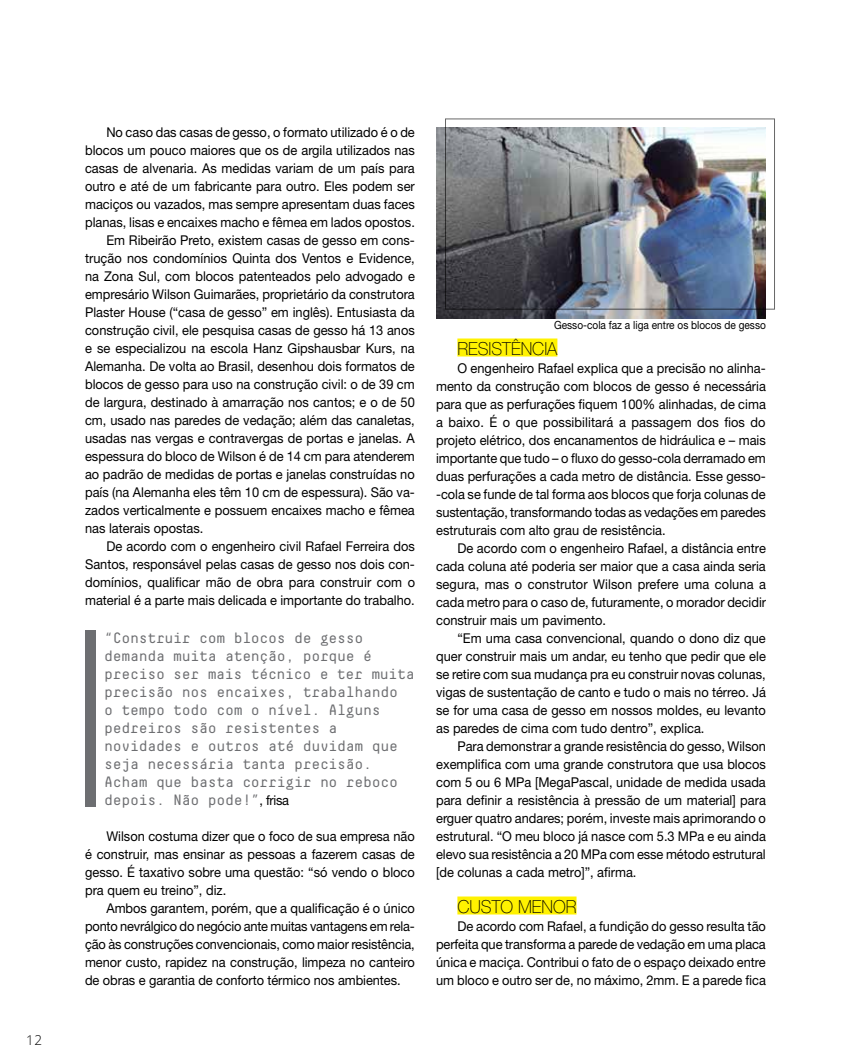
<style>
.page{position:relative;width:851px;height:1063px;background:#fff}
.page>*{position:absolute;margin:0;border:0;box-sizing:border-box;transform-origin:0 0}
.t1{font:100 18px "Helvetica Neue LT Std";color:#000;scale:.95 1}
.t2{font:15px/18px "Decima Mono Pro";letter-spacing:-.025em;color:#6d6e71}
.t3{font:13.5px/18px "Helvetica Neue LT Std";color:#000;text-align:justify;scale:.95 1}
.t4{font:300 13.5px "Open Sans";color:#000}
.t5{font:11.25px "Helvetica Neue LT Std";color:#000;scale:.9 1}
.s1{font-family:"Helvetica Neue LT Std";font-size:13.5px;color:#000}
</style>
<div class="page">
<img style="left:436px;top:128px;width:329px;height:190px">
<div style="left:457px;top:339px;width:100px;height:18px;background:#fff200"></div>
<div style="left:457px;top:897px;width:119px;height:18px;background:#fff200"></div>
<div style="left:85px;top:630px;width:11px;height:177px;background:#6d6e71"></div>
<div style="left:445px;top:119px;width:329px;height:191px;border:1px solid #000"></div>
<p class="t4" style="left:26px;top:1031px;width:18px">12</p>
<p class="t3" style="left:106px;top:123px;width:326px">No caso das casas de gesso, o formato utilizado é o de</p>
<p class="t3" style="left:85px;top:141px;width:348px">blocos um pouco maiores que os de argila utilizados nas</p>
<p class="t3" style="left:85px;top:159px;width:348px">casas de alvenaria. As medidas variam de um país para</p>
<p class="t3" style="left:85px;top:177px;width:348px">outro e até de um fabricante para outro. Eles podem ser</p>
<p class="t3" style="left:85px;top:195px;width:348px">maciços ou vazados, mas sempre apresentam duas faces</p>
<p class="t3" style="left:85px;top:213px;width:348px">planas, lisas e encaixes macho e fêmea em lados opostos.</p>
<p class="t3" style="left:106px;top:231px;width:326px">Em Ribeirão Preto, existem casas de gesso em cons-</p>
<p class="t3" style="left:85px;top:249px;width:348px">trução nos condomínios Quinta dos Ventos e Evidence,</p>
<p class="t3" style="left:85px;top:267px;width:348px">na Zona Sul, com blocos patenteados pelo advogado e</p>
<p class="t3" style="left:85px;top:285px;width:348px">empresário Wilson Guimarães, proprietário da construtora</p>
<p class="t3" style="left:85px;top:303px;width:348px">Plaster House (“casa de gesso” em inglês). Entusiasta da</p>
<p class="t3" style="left:85px;top:321px;width:348px">construção civil, ele pesquisa casas de gesso há 13 anos</p>
<p class="t3" style="left:85px;top:339px;width:348px">e se especializou na escola Hanz Gipshausbar Kurs, na</p>
<p class="t3" style="left:85px;top:357px;width:348px">Alemanha. De volta ao Brasil, desenhou dois formatos de</p>
<p class="t3" style="left:85px;top:375px;width:348px">blocos de gesso para uso na construção civil: o de 39 cm</p>
<p class="t3" style="left:85px;top:393px;width:348px">de largura, destinado à amarração nos cantos; e o de 50</p>
<p class="t3" style="left:85px;top:411px;width:348px">cm, usado nas paredes de vedação; além das canaletas,</p>
<p class="t3" style="left:85px;top:429px;width:348px">usadas nas vergas e contravergas de portas e janelas. A</p>
<p class="t3" style="left:85px;top:447px;width:348px">espessura do bloco de Wilson é de 14 cm para atenderem</p>
<p class="t3" style="left:85px;top:465px;width:348px">ao padrão de medidas de portas e janelas construídas no</p>
<p class="t3" style="left:85px;top:483px;width:348px">país (na Alemanha eles têm 10 cm de espessura). São va-</p>
<p class="t3" style="left:85px;top:501px;width:348px">zados verticalmente e possuem encaixes macho e fêmea</p>
<p class="t3" style="left:85px;top:519px;width:126px">nas laterais opostas.</p>
<p class="t3" style="left:106px;top:537px;width:326px">De acordo com o engenheiro civil Rafael Ferreira dos</p>
<p class="t3" style="left:85px;top:555px;width:348px">Santos, responsável pelas casas de gesso nos dois con-</p>
<p class="t3" style="left:85px;top:573px;width:349px">domínios, qualificar mão de obra para construir com o</p>
<p class="t3" style="left:85px;top:591px;width:348px">material é a parte mais delicada e importante do trabalho.</p>
<p class="t2" style="left:104px;top:629px;width:312px">“Construir com blocos de gesso demanda muita atenção, porque é preciso ser mais técnico e ter muita precisão nos encaixes, trabalhando<br>o tempo todo com o nível. Alguns pedreiros são resistentes a novidades e outros até duvidam que seja necessária tanta precisão.<br>Acham que basta corrigir no reboco depois. Não pode!”<span class="s1">, frisa</span></p>
<p class="t3" style="left:85px;top:827px;width:348px;text-indent:21px">Wilson costuma dizer que o foco de sua empresa não é construir, mas ensinar as pessoas a fazerem casas de gesso. É taxativo sobre uma questão: “só vendo o bloco pra quem eu treino”, diz.</p>
<p class="t3" style="left:85px;top:899px;width:348px;text-indent:21px">Ambos garantem, porém, que a qualificação é o único ponto nevrálgico do negócio ante muitas vantagens em rela&shy;ção às construções convencionais, como maior resistência, menor custo, rapidez na construção, limpeza no canteiro de obras e garantia de conforto térmico nos ambientes.</p>
<p class="t5" style="left:554px;top:318px;width:237px">Gesso-cola faz a liga entre os blocos de gesso</p>
<h1 class="t1" style="left:457px;top:338px;width:107px">RESISTÊNCIA</h1>
<p class="t3" style="left:436px;top:359px;width:348px;text-indent:21px">O engenheiro Rafael explica que a precisão no alinha&shy;mento da construção com blocos de gesso é necessária para que as perfurações fiquem 100% alinhadas, de cima a baixo. É o que possibilitará a passagem dos fios do projeto elétrico, dos encanamentos de hidráulica e – mais importante que tudo – o fluxo do gesso-cola derramado em duas perfurações a cada metro de distância. Esse gesso--cola se funde de tal forma aos blocos que forja colunas de sustentação, transformando todas as vedações em paredes estruturais com alto grau de resistência.</p>
<p class="t3" style="left:436px;top:539px;width:349px;text-indent:21px">De acordo com o engenheiro Rafael, a distância entre cada coluna até poderia ser maior que a casa ainda seria segura, mas o construtor Wilson prefere uma coluna a cada metro para o caso de, futuramente, o morador decidir construir mais um pavimento.</p>
<p class="t3" style="left:436px;top:629px;width:348px;text-indent:21px">“Em uma casa convencional, quando o dono diz que quer construir mais um andar, eu tenho que pedir que ele se retire com sua mudança pra eu construir novas colunas, vigas de sustentação de canto e tudo o mais no térreo. Já se for uma casa de gesso em nossos moldes, eu levanto as paredes de cima com tudo dentro”, explica.</p>
<p class="t3" style="left:436px;top:737px;width:348px;text-indent:21px">Para demonstrar a grande resistência do gesso, Wilson exemplifica com uma grande construtora que usa blocos com 5 ou 6 MPa [MegaPascal, unidade de medida usada para definir a resistência à pressão de um material] para erguer quatro andares; porém, investe mais aprimorando o estrutural. “O meu bloco já nasce com 5.3 MPa e eu ainda elevo sua resistência a 20 MPa com esse método estrutural [de colunas a cada metro]”, afirma.</p>
<h1 class="t1" style="left:457px;top:896px;width:127px">CUSTO MENOR</h1>
<p class="t3" style="left:436px;top:917px;width:348px;text-indent:21px">De acordo com Rafael, a fundição do gesso resulta tão perfeita que transforma a parede de vedação em uma placa única e maciça. Contribui o fato de o espaço deixado entre um bloco e outro ser de, no máximo, 2mm. E a parede fica</p>
</div>
